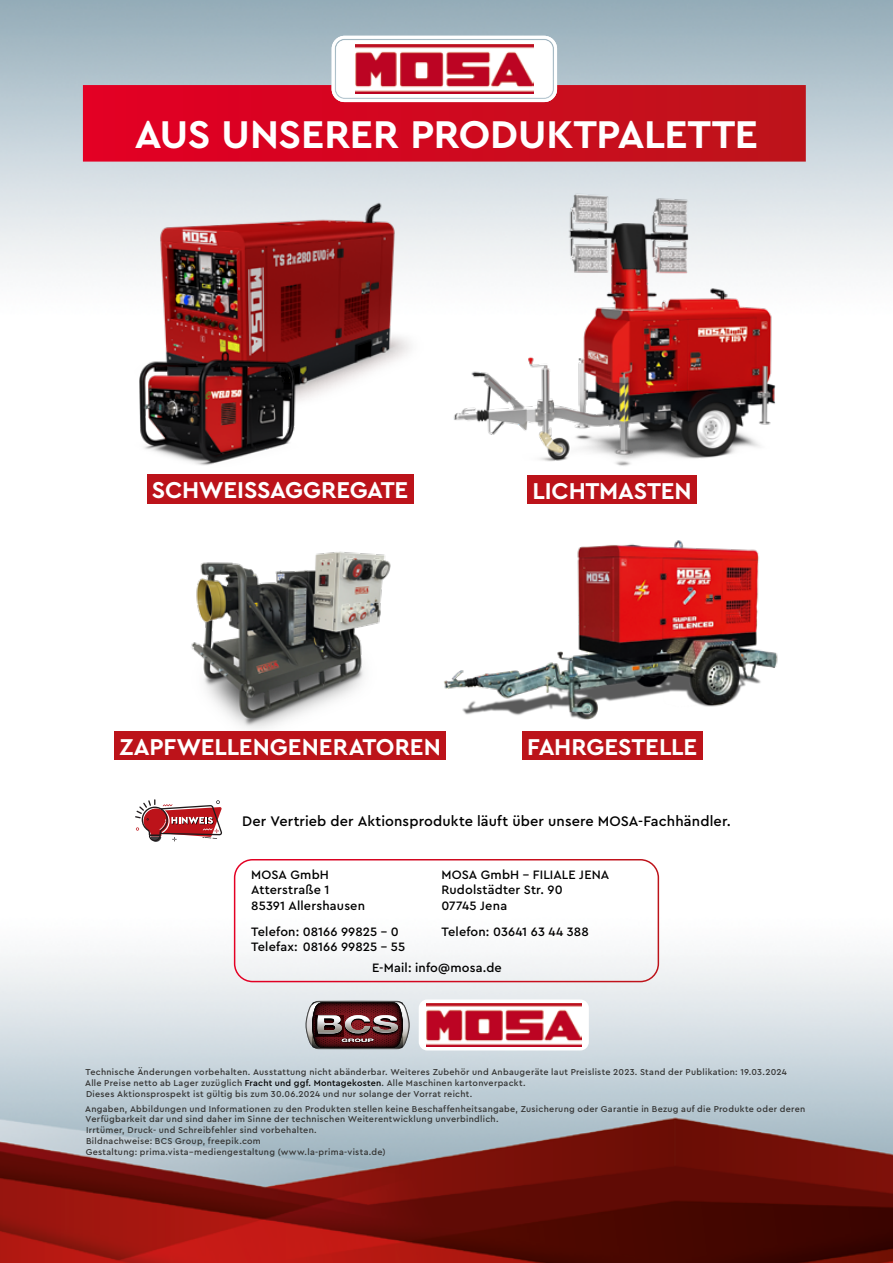
<style>
.page{position:relative;width:893px;height:1263px;background:#fff}
.page>*{position:absolute;margin:0;border:0;box-sizing:border-box;transform-origin:0 0}
.t1{font:700 40.5px "Cera Pro";letter-spacing:-.005em;color:#fff}
.t2{font:700 24px "Cera Pro";letter-spacing:-.01em;color:#fff}
.t3{font:500 14.55px "Cera Pro";letter-spacing:.01em;color:#000}
.t4{font:500 12.75px/15.3px "Cera Pro";letter-spacing:.01em;color:#000}
.t5{font:500 9px/10.8px "Cera Pro";letter-spacing:.03em;color:#343433}
.s1{color:#000}
</style>
<div class="page">
<img style="left:0;top:0;width:893px;height:1263px">
<svg style="left:83px;top:85px;width:723px;height:77px;background:#d00a20"></svg>
<svg style="left:135px;top:799px;width:87px;height:43px"></svg>
<div style="left:234px;top:859px;width:425px;height:123px;border:2px solid #fff;border-radius:18px"></div>
<svg style="left:336px;top:40px;width:217px;height:58px"></svg>
<div style="left:332px;top:36px;width:225px;height:66px;border:3px solid #fff;border-radius:12px"></div>
<div style="left:338px;top:42px;width:213px;height:54px;border:3px solid #fff;border-radius:6px"></div>
<img style="left:132px;top:199px;width:289px;height:225px">
<img style="left:111px;top:338px;width:209px;height:141px">
<div style="left:147px;top:474px;width:266px;height:30px;background:#bc131a"></div>
<img style="left:168px;top:542px;width:224px;height:189px">
<div style="left:114px;top:731px;width:332px;height:29px;background:#bc131a"></div>
<img style="left:421px;top:177px;width:382px;height:305px">
<div style="left:527px;top:475px;width:170px;height:29px;background:#bc131a"></div>
<img style="left:441px;top:537px;width:343px;height:192px">
<div style="left:522px;top:731px;width:180px;height:29px;background:#bc131a"></div>
<svg style="left:419px;top:999px;width:170px;height:51px"></svg>
<img style="left:426px;top:1004px;width:155px;height:42px">
<svg style="left:305px;top:1001px;width:105px;height:48px;background:#714d50"></svg>
<h1 class="t1" style="left:135px;top:107px;width:625px">AUS UNSERER PRODUKTPALETTE</h1>
<h2 class="t2" style="left:152px;top:474px;width:258px">SCHWEISSAGGREGATE</h2>
<h2 class="t2" style="left:533px;top:475px;width:161px">LICHTMASTEN</h2>
<h2 class="t2" style="left:119px;top:730px;width:323px">ZAPFWELLENGENERATOREN</h2>
<h2 class="t2" style="left:527px;top:730px;width:171px">FAHRGESTELLE</h2>
<h3 class="t3" style="left:242px;top:812px;width:490px">Der Vertrieb der Aktionsprodukte läuft über unsere MOSA-Fachhändler.</h3>
<h3 class="t4" style="left:251px;top:867px;width:115px">MOSA GmbH<br>Atterstraße 1<br>85391 Allershausen</h3>
<h3 class="t4" style="left:251px;top:923px;width:156px">Telefon: 08166 99825 - 0<br>Telefax: 08166 99825 - 55</h3>
<h3 class="t4" style="left:441px;top:867px;width:169px">MOSA GmbH – FILIALE JENA<br>Rudolstädter Str. 90<br>07745 Jena</h3>
<h3 class="t4" style="left:441px;top:923px;width:149px">Telefon: 03641 63 44 388</h3>
<h3 class="t4" style="left:372px;top:959px;width:131px">E-Mail: info@mosa.de</h3>
<p class="t5" style="left:85px;top:1066px;width:703px">Technische Änderungen vorbehalten. Ausstattung nicht abänderbar. Weiteres Zubehör und Anbaugeräte laut Preisliste 2023. Stand der Publikation: 19.03.2024<br>Alle Preise netto ab Lager zuzüglich <span class="s1">Fracht und ggf. Montagekosten</span>. Alle Maschinen kartonverpackt.<br>Dieses Aktionsprospekt ist gültig bis zum 30.06.2024 und nur solange der Vorrat reicht.</p>
<p class="t5" style="left:85px;top:1103px;width:722px">Angaben, Abbildungen und Informationen zu den Produkten stellen keine Beschaffenheitsangabe, Zusicherung oder Garantie in Bezug auf die Produkte oder deren Verfügbarkeit dar und sind daher im Sinne der technischen Weiterentwicklung unverbindlich.<br>Irrtümer, Druck- und Schreibfehler sind vorbehalten.<br>Bildnachweise: BCS Group, freepik.com<br>Gestaltung: prima.vista–mediengestaltung (www.la-prima-vista.de)</p>
</div>
